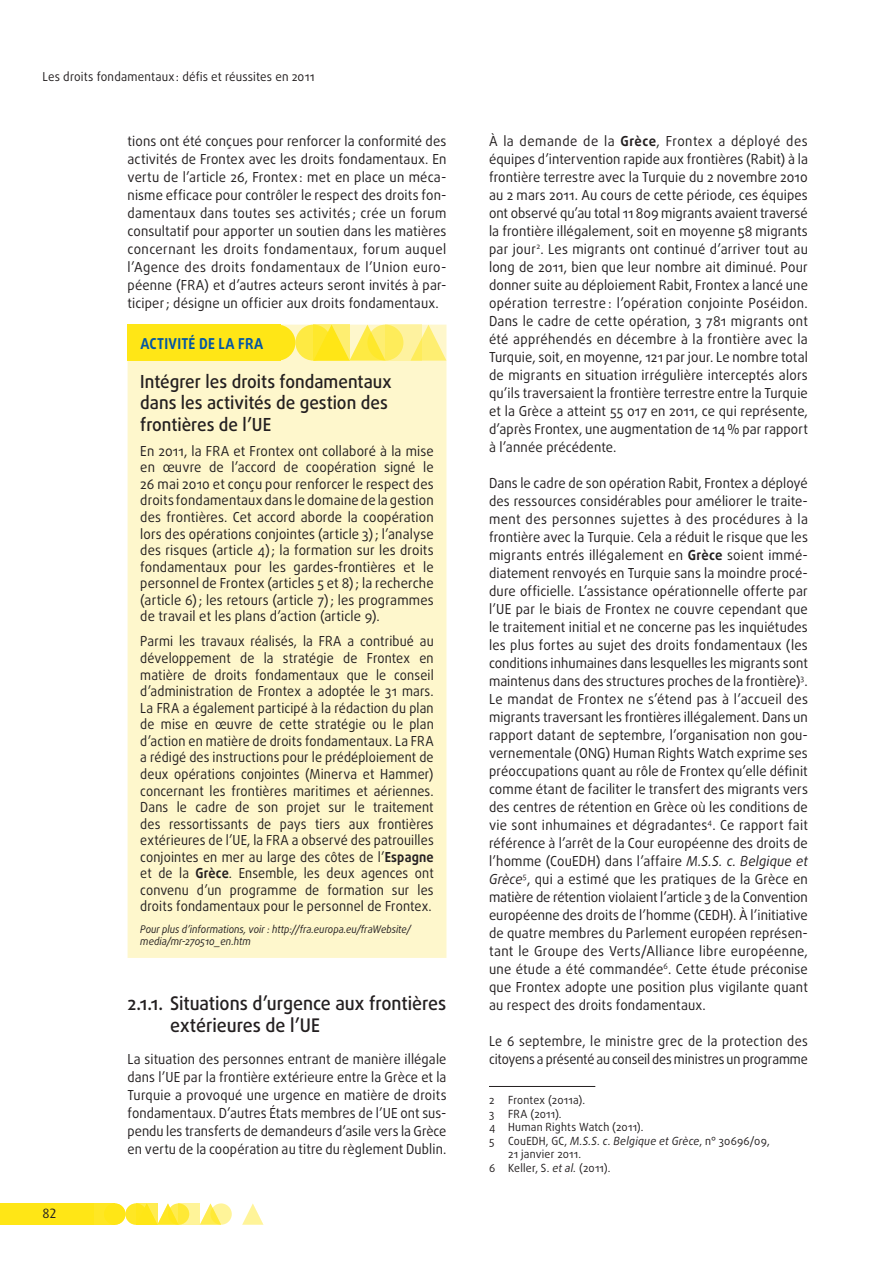
<style>
.page{position:relative;width:893px;height:1263px;background:#fff}
.page>*{position:absolute;margin:0;border:0;box-sizing:border-box;transform-origin:0 0}
.t1{font:500 18.75px/22.5px "Daxline Pro";letter-spacing:-.005em;color:#231f20;scale:.95 1}
.t2{font:500 18px/21.6px "Daxline Pro";color:#231f20;scale:.95 1}
.t3{font:700 15px "Daxline Pro";letter-spacing:.025em;color:#0155a5;scale:.92 1}
.t4{font:13.8px/18px "Daxline Pro";letter-spacing:.01em;color:#231f20;text-align:justify;scale:.95 1}
.t5{font:13.8px/16.5px "Daxline Pro";letter-spacing:.01em;color:#231f20;text-align:justify;scale:.92 1}
.t6{font:13.8px/18px "Daxline Pro";letter-spacing:.01em;color:#231f20;text-align:justify;scale:.94 1}
.t7{font:13.5px "Dax";color:#231f20}
.t8{font:12.3px "Daxline Pro";letter-spacing:.015em;color:#231f20;scale:.95 1}
.t9{font:11.25px "Daxline Pro";letter-spacing:.02em;color:#231f20;scale:.95 1}
.t10{font:italic 10.5px/12.6px "Daxline Pro";color:#231f20;scale:.92 1}
.s1{font-weight:700}
.s2{font-style:italic}
</style>
<div class="page">
<div style="left:0;top:1203px;width:94px;height:22px;background:#ffe616"></div>
<svg style="left:125px;top:1203px;width:22px;height:22px"></svg>
<div style="left:94px;top:1203px;width:21px;height:22px;background:#ffe724"></div>
<svg style="left:200px;top:1203px;width:18px;height:22px"></svg>
<svg style="left:242px;top:1203px;width:21px;height:22px"></svg>
<div style="left:104px;top:1203px;width:21px;height:22px;background:#ffe616;border-radius:50%"></div>
<svg style="left:157px;top:1203px;width:18px;height:22px"></svg>
<svg style="left:168px;top:1203px;width:21px;height:22px"></svg>
<svg style="left:210px;top:1203px;width:22px;height:22px"></svg>
<svg style="left:136px;top:1203px;width:21px;height:22px"></svg>
<svg style="left:179px;top:1203px;width:21px;height:22px"></svg>
<div style="left:128px;top:325px;width:318px;height:633px;background:#fef7cc"></div>
<div style="left:295px;top:325px;width:36px;height:36px;background:#feea43;border-radius:50%"></div>
<svg style="left:422px;top:325px;width:24px;height:36px"></svg>
<div style="left:259px;top:325px;width:36px;height:36px;background:#ffe616;border-radius:50%"></div>
<svg style="left:349px;top:325px;width:32px;height:36px"></svg>
<svg style="left:367px;top:325px;width:36px;height:36px"></svg>
<svg style="left:313px;top:325px;width:36px;height:36px"></svg>
<svg style="left:386px;top:325px;width:36px;height:36px"></svg>
<div style="left:128px;top:325px;width:153px;height:36px;background:#ffe616"></div>
<hr style="left:489px;top:1086px;width:106px;height:1px;background:#231f20">
<p class="t8" style="left:43px;top:68px;width:288px">Les droits fondamentaux: défis et réussites en 2011</p>
<p class="t4" style="left:128px;top:132px;width:337px">tions ont été conçues pour renforcer la conformité des activités de Frontex avec les droits fondamentaux. En vertu de l’article 26, Frontex : met en place un méca&shy;nisme efficace pour contrôler le respect des droits fon&shy;damentaux dans toutes ses activités ; crée un forum consultatif pour apporter un soutien dans les matières concernant les droits fondamentaux, forum auquel l’Agence des droits fondamentaux de l’Union euro&shy;péenne (FRA) et d’autres acteurs seront invités à par&shy;ticiper; désigne un officier aux droits fondamentaux.</p>
<p class="t3" style="left:140px;top:333px;width:135px">ACTIVITÉ DE LA FRA</p>
<h2 class="t2" style="left:140px;top:370px;width:266px">Intégrer les droits fondamentaux dans les activités de gestion des frontières de l’UE</h2>
<p class="t4" style="left:140px;top:443px;width:310px;line-height:16.5px">En 2011, la FRA et Frontex ont collaboré à la mise en œuvre de l’accord de coopération signé le 26 mai 2010 et conçu pour renforcer le respect des droits fondamentaux dans le domaine de la gestion des frontières. Cet accord aborde la coopération lors des opérations conjointes (article 3); l’analyse des risques (article 4); la formation sur les droits fondamentaux pour les gardes-frontières et le personnel de Frontex (articles 5 et 8); la recherche (article 6); les retours (article 7); les programmes de travail et les plans d’action (article 9).</p>
<p class="t5" style="left:140px;top:633px;width:320px">Parmi les travaux réalisés, la FRA a contribué au développement de la stratégie de Frontex en matière de droits fondamentaux que le conseil d’administration de Frontex a adoptée le 31 mars.<br>La FRA a également participé à la rédaction du plan de mise en œuvre de cette stratégie ou le plan d’action en matière de droits fondamentaux. La FRA a rédigé des instructions pour le prédéploiement de deux opérations conjointes (Minerva et Hammer) concernant les frontières maritimes et aériennes.<br>Dans le cadre de son projet sur le traitement des ressortissants de pays tiers aux frontières extérieures de l’UE, la FRA a observé des patrouilles conjointes en mer au large des côtes de l’<span class="s1">Espagne </span>et de la <span class="s1">Grèce</span>. Ensemble, les deux agences ont convenu d’un programme de formation sur les droits fondamentaux pour le personnel de Frontex.</p>
<p class="t10" style="left:140px;top:922px;width:297px">Pour plus d’informations, voir : http://fra.europa.eu/fraWebsite/ media/mr-270510_en.htm</p>
<p class="t7" style="left:43px;top:1206px;width:16px">82</p>
<h1 class="t1" style="left:170px;top:992px;width:292px;text-indent:-43px">2.1.1. Situations d’urgence aux frontières extérieures de l’UE</h1>
<p class="t6" style="left:128px;top:1050px;width:341px">La situation des personnes entrant de manière illégale dans l’UE par la frontière extérieure entre la Grèce et la Turquie a provoqué une urgence en matière de droits fondamentaux. D’autres États membres de l’UE ont sus&shy;pendu les transferts de demandeurs d’asile vers la Grèce en vertu de la coopération au titre du règlement Dublin.</p>
<p class="t4" style="left:489px;top:132px;width:337px">À la demande de la <span class="s1">Grèce</span>, Frontex a déployé des équipes d’intervention rapide aux frontières (Rabit) à la frontière terrestre avec la Turquie du 2 novembre 2010 au 2 mars 2011. Au cours de cette période, ces équipes ont observé qu’au total 11 809 migrants avaient traversé la frontière illégalement, soit en moyenne 58 migrants par jour<sup>2</sup>. Les migrants ont continué d’arriver tout au long de 2011, bien que leur nombre ait diminué. Pour donner suite au déploiement Rabit, Frontex a lancé une opération terrestre : l’opération conjointe Poséidon.<br>Dans le cadre de cette opération, 3 781 migrants ont été appréhendés en décembre à la frontière avec la Turquie, soit, en moyenne, 121 par jour. Le nombre total de migrants en situation irrégulière interceptés alors qu’ils traversaient la frontière terrestre entre la Turquie et la Grèce a atteint 55 017 en 2011, ce qui représente, d’après Frontex, une augmentation de 14% par rapport à l’année précédente.</p>
<p class="t4" style="left:489px;top:474px;width:337px">Dans le cadre de son opération Rabit, Frontex a déployé des ressources considérables pour améliorer le traite&shy;ment des personnes sujettes à des procédures à la frontière avec la Turquie. Cela a réduit le risque que les migrants entrés illégalement en <span class="s1">Grèce</span> soient immé&shy;diatement renvoyés en Turquie sans la moindre procé&shy;dure officielle. L’assistance opérationnelle offerte par l’UE par le biais de Frontex ne couvre cependant que le traitement initial et ne concerne pas les inquiétudes les plus fortes au sujet des droits fondamentaux (les conditions inhumaines dans lesquelles les migrants sont maintenus dans des structures proches de la frontière)<sup>3</sup>.<br>Le mandat de Frontex ne s’étend pas à l’accueil des migrants traversant les frontières illégalement. Dans un rapport datant de septembre, l’organisation non gou&shy;vernementale (ONG) Human Rights Watch exprime ses préoccupations quant au rôle de Frontex qu’elle définit comme étant de faciliter le transfert des migrants vers des centres de rétention en Grèce où les conditions de vie sont inhumaines et dégradantes<sup>4</sup>. Ce rapport fait référence à l’arrêt de la Cour européenne des droits de l’homme (CouEDH) dans l’affaire <span class="s2">M.S.S. c. Belgique et Grèce</span><sup>5</sup>, qui a estimé que les pratiques de la Grèce en matière de rétention violaient l’article 3 de la Convention européenne des droits de l’homme (CEDH). À l’initiative de quatre membres du Parlement européen représen&shy;tant le Groupe des Verts/Alliance libre européenne, une étude a été commandée<sup>6</sup>. Cette étude préconise que Frontex adopte une position plus vigilante quant au respect des droits fondamentaux.</p>
<p class="t5" style="left:489px;top:1032px;width:348px;line-height:18px">Le 6 septembre, le ministre grec de la protection des citoyens a présenté au conseil des ministres un programme</p>
<p class="t9" style="left:489px;top:1093px;width:103px">2 Frontex (2011a).</p>
<p class="t9" style="left:489px;top:1106px;width:78px">3 FRA (2011).</p>
<p class="t9" style="left:489px;top:1120px;width:164px">4 Human Rights Watch (2011).</p>
<p class="t9" style="left:489px;top:1133px;width:297px">5 CouEDH, GC, <span class="s2">M.S.S. c. Belgique et Grèce</span>, n° 30696/09,</p>
<p class="t9" style="left:508px;top:1147px;width:78px">21 janvier 2011.</p>
<p class="t9" style="left:489px;top:1160px;width:129px">6 Keller, S. <span class="s2">et al.</span> (2011).</p>
</div>
